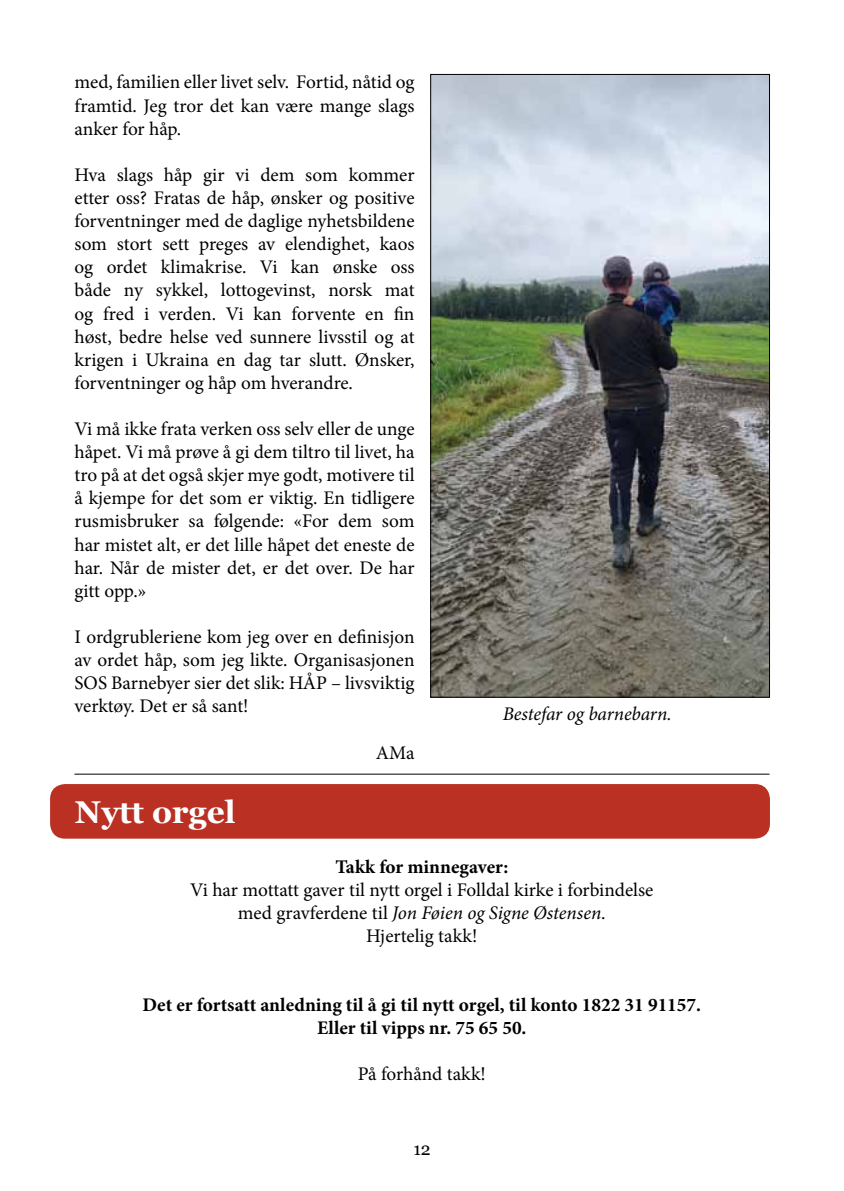
<style>
.page{position:relative;width:844px;height:1191px;background:#fff}
.page>*{position:absolute;margin:0;border:0;box-sizing:border-box;transform-origin:0 0}
.t1{font:700 31.5px "Georgia";color:#fff}
.t2{font:19.25px/23.1px "Minion Pro";letter-spacing:-.01em;color:#000;text-align:justify}
.t3{font:700 19.25px/23.1px "Minion Pro";color:#000;text-align:center}
.t4{font:italic 19.25px "Minion Pro";letter-spacing:-.01em;color:#000}
.t5{font:17.5px "Georgia";color:#000}
.s1{font-style:italic}
</style>
<div class="page">
<div style="left:50px;top:784px;width:719px;height:54px;background:#ba3023;border-radius:15px"></div>
<img style="left:432px;top:76px;width:335px;height:619px">
<hr style="left:74px;top:773px;width:695px;height:1px;background:#000">
<p class="t2" style="left:74px;top:71px;width:341px">med, familien eller livet selv. Fortid, nåtid og framtid. Jeg tror det kan være mange slags anker for håp.</p>
<p class="t2" style="left:74px;top:163px;width:341px">Hva slags håp gir vi dem som kommer etter oss? Fratas de håp, ønsker og positive forventninger med de daglige nyhetsbildene som stort sett preges av elendighet, kaos og ordet klimakrise. Vi kan ønske oss både ny sykkel, lottogevinst, norsk mat og fred i verden. Vi kan forvente en fin høst, bedre helse ved sunnere livsstil og at krigen i Ukraina en dag tar slutt. Ønsker, forventninger og håp om hverandre.</p>
<p class="t2" style="left:74px;top:417px;width:341px">Vi må ikke frata verken oss selv eller de unge håpet. Vi må prøve å gi dem tiltro til livet, ha tro på at det også skjer mye godt, motivere til å kjempe for det som er viktig. En tidligere rusmisbruker sa følgende: «For dem som har mistet alt, er det lille håpet det eneste de har. Når de mister det, er det over. De har gitt opp.»</p>
<p class="t2" style="left:74px;top:625px;width:341px">I ordgrubleriene kom jeg over en definisjon av ordet håp, som jeg likte. Organisasjonen SOS Barnebyer sier det slik: HÅP – livsviktig verktøy. Det er så sant!</p>
<p class="t2" style="left:376px;top:741px;width:40px">AMa</p>
<h1 class="t1" style="left:75px;top:788px;width:162px">Nytt orgel</h1>
<p class="t4" style="left:502px;top:700px;width:171px">Bestefar og barnebarn.</p>
<p class="t3" style="left:335px;top:854px;width:174px">Takk for minnegaver:</p>
<p class="t2" style="left:190px;top:878px;width:464px;text-align:center">Vi har mottatt gaver til nytt orgel i Folldal kirke i forbindelse med gravferdene til <span class="s1">Jon Føien og Signe Østensen</span>.<br>Hjertelig takk!</p>
<p class="t3" style="left:142px;top:993px;width:560px">Det er fortsatt anledning til å gi til nytt orgel, til konto 1822 31 91157.<br>Eller til vipps nr. 75 65 50.</p>
<p class="t2" style="left:357px;top:1062px;width:130px">På forhånd takk!</p>
<p class="t5" style="left:413px;top:1136px;width:19px">12</p>
</div>
